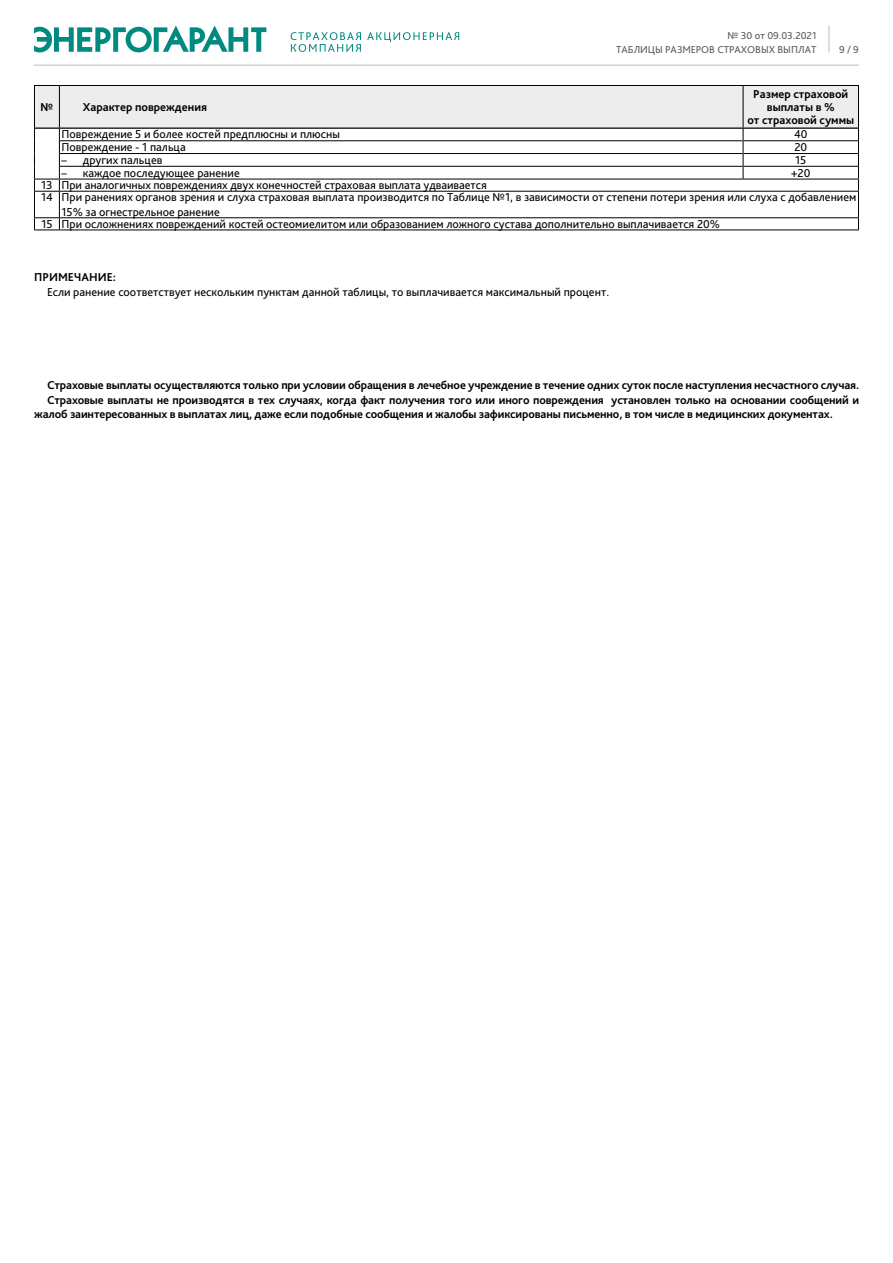
<style>
.page{position:relative;width:893px;height:1263px;background:#fff}
.page>*{position:absolute;margin:0;border:0;box-sizing:border-box;transform-origin:0 0}
.t1{font:12px/12.1px "Bliss Pro";color:#000}
.t2{font:700 12px/13.2px "Bliss Pro";letter-spacing:-.01em;color:#000;text-align:center}
.t3{font:10.5px/13.4px "Bliss Pro";color:#58595b;text-align:right}
</style>
<div class="page">
<svg style="left:34px;top:26px;width:232px;height:26px"></svg>
<svg style="left:367px;top:32px;width:92px;height:10px"></svg>
<svg style="left:291px;top:32px;width:70px;height:20px"></svg>
<hr style="left:34px;top:64px;width:825px;height:2px;background:#d1d3d4">
<hr style="left:828px;top:26px;width:2px;height:26px;background:#d1d3d4">
<svg style="left:34px;top:85px;width:825px;height:145px"></svg>
<hr style="left:59px;top:128px;width:684px;height:1px;background:#000">
<hr style="left:743px;top:128px;width:116px;height:1px;background:#000">
<p class="t2" style="left:41px;top:100px;width:14px">№</p>
<p class="t2" style="left:83px;top:100px;width:126px">Характер повреждения</p>
<p class="t3" style="left:616px;top:29px;width:202px">№ 30 от 09.03.2021<br>ТАБЛИЦЫ РАЗМЕРОВ СТРАХОВЫХ ВЫПЛАТ</p>
<p class="t3" style="left:839px;top:42px;width:21px">9 / 9</p>
<p class="t2" style="left:747px;top:87px;width:108px">Размер страховой выплаты в %<br>от страховой суммы</p>
<p class="t1" style="left:62px;top:128px;width:280px">Повреждение 5 и более костей предплюсны и плюсны</p>
<p class="t1" style="left:794px;top:128px;width:15px">40</p>
<p class="t1" style="left:62px;top:141px;width:126px">Повреждение - 1 пальца</p>
<p class="t1" style="left:794px;top:141px;width:14px">20</p>
<p class="t1" style="left:62px;top:154px;width:102px">– других пальцев</p>
<p class="t1" style="left:795px;top:154px;width:13px">15</p>
<p class="t1" style="left:62px;top:166px;width:180px">– каждое последующее ранение</p>
<p class="t1" style="left:791px;top:166px;width:21px">+20</p>
<p class="t1" style="left:41px;top:179px;width:817px">13 При аналогичных повреждениях двух конечностей страховая выплата удваивается<br>14 При ранениях органов зрения и слуха страховая выплата производится по Таблице №1, в зависимости от степени потери зрения или слуха с добавлением</p>
<p class="t1" style="left:41px;top:205px;width:680px;text-indent:20px">15% за огнестрельное ранение<br>15 При осложнениях повреждений костей остеомиелитом или образованием ложного сустава дополнительно выплачивается 20%</p>
<p class="t2" style="left:34px;top:271px;width:83px">ПРИМЕЧАНИЕ:</p>
<p class="t1" style="left:47px;top:285px;width:564px">Если ранение соответствует нескольким пунктам данной таблицы, то выплачивается максимальный процент.</p>
<p class="t2" style="left:47px;top:378px;width:814px">Страховые выплаты осуществляются только при условии обращения в лечебное учреждение в течение одних суток после наступления несчастного случая.</p>
<p class="t2" style="left:47px;top:393px;width:814px">Страховые выплаты не производятся в тех случаях, когда факт получения того или иного повреждения установлен только на основании сообщений и</p>
<p class="t2" style="left:34px;top:407px;width:800px">жалоб заинтересованных в выплатах лиц, даже если подобные сообщения и жалобы зафиксированы письменно, в том числе в медицинских документах.</p>
</div>
